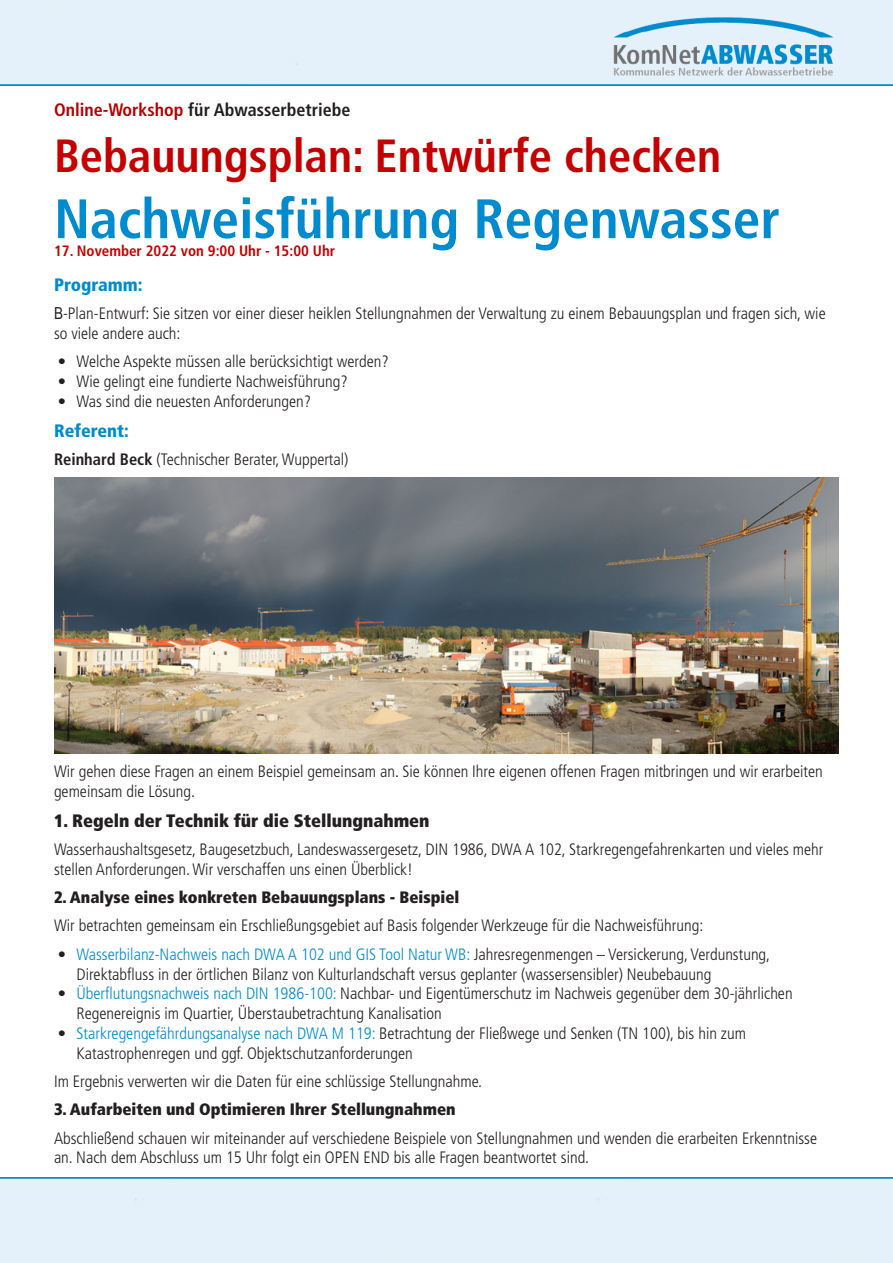
<style>
.page{position:relative;width:893px;height:1263px;background:#fff}
.page>*{position:absolute;margin:0;border:0;box-sizing:border-box;transform-origin:0 0}
.t1{font:700 condensed 55.5px "Frutiger";color:#008bcf}
.t2{font:700 condensed 46.5px "Frutiger";color:#c40000}
.t3{font:900 condensed 18px "Frutiger";color:#231f20}
.t4{font:700 condensed 18px "Frutiger";color:#231f20}
.t5{font:900 condensed 18px "Frutiger";color:#008bcf}
.t6{font:300 condensed 16.5px/19.8px "Frutiger";color:#231f20}
.t7{font:900 condensed 16.5px "Frutiger";color:#231f20}
.t8{font:700 condensed 15px "Frutiger";color:#c40000}
.s1{color:#b60000}
.s2{font-family:"Arial Narrow";font-weight:400;font-stretch:normal}
.s3{font-weight:700}
.s4{color:#008bcf}
</style>
<div class="page">
<img style="left:0;top:0;width:893px;height:86px">
<div style="left:0;top:1177px;width:893px;height:86px;background:#e5f1fa"></div>
<img style="left:54px;top:478px;width:785px;height:276px">
<p class="t4" style="left:54px;top:99px;width:298px"><span class="s1">Online-Workshop</span> für Abwasserbetriebe</p>
<h2 class="t2" style="left:54px;top:128px;width:669px">Bebauungsplan: Entwürfe checken</h2>
<h1 class="t1" style="left:54px;top:186px;width:727px">Nachweisführung Regenwasser</h1>
<p class="t8" style="left:54px;top:242px;width:282px">17. November 2022 von 9:00 Uhr - 15:00 Uhr</p>
<p class="t5" style="left:54px;top:274px;width:90px">Programm:</p>
<p class="t6" style="left:54px;top:304px;width:773px"><span class="s2">B</span>-Plan-Entwurf: Sie sitzen vor einer dieser heiklen Stellungnahmen der Verwaltung zu einem Bebauungsplan und fragen sich, wie so viele andere auch:</p>
<p class="t6" style="left:58px;top:352px;width:332px">• Welche Aspekte müssen alle berücksichtigt werden?</p>
<p class="t6" style="left:58px;top:372px;width:291px">• Wie gelingt eine fundierte Nachweisführung?</p>
<p class="t6" style="left:58px;top:392px;width:255px">• Was sind die neuesten Anforderungen?</p>
<p class="t5" style="left:54px;top:420px;width:76px">Referent:</p>
<p class="t6" style="left:54px;top:450px;width:296px"><span class="s3">Reinhard Beck</span> (Technischer Berater, Wuppertal)</p>
<p class="t6" style="left:54px;top:761px;width:770px">Wir gehen diese Fragen an einem Beispiel gemeinsam an. Sie können Ihre eigenen offenen Fragen mitbringen und wir erarbeiten gemeinsam die Lösung.</p>
<p class="t3" style="left:54px;top:809px;width:377px">1. Regeln der Technik für die Stellungnahmen</p>
<p class="t6" style="left:54px;top:840px;width:771px">Wasserhaushaltsgesetz, Baugesetzbuch, Landeswassergesetz, DIN 1986, DWA A 102, Starkregengefahrenkarten und vieles mehr stellen Anforderungen. Wir verschaffen uns einen Überblick!</p>
<p class="t7" style="left:54px;top:887px;width:407px">2. Analyse eines konkreten Bebauungsplans - Beispiel</p>
<p class="t6" style="left:54px;top:916px;width:651px">Wir betrachten gemeinsam ein Erschließungsgebiet auf Basis folgender Werkzeuge für die Nachweisführung:</p>
<p class="t6" style="left:77px;top:944px;width:695px;text-indent:-19px">• <span class="s4">Wasserbilanz-Nachweis nach DWA A 102 und GIS Tool Natur WB:</span> Jahresregenmengen – Versickerung, Verdunstung,<br>Direktabfluss in der örtlichen Bilanz von Kulturlandschaft versus geplanter (wassersensibler) Neubebauung</p>
<p class="t6" style="left:77px;top:984px;width:718px;text-indent:-19px">• <span class="s4">Überflutungsnachweis nach DIN 1986-100:</span> Nachbar- und Eigentümerschutz im Nachweis gegenüber dem 30-jährlichen<br>Regenereignis im Quartier, Überstaubetrachtung Kanalisation</p>
<p class="t6" style="left:77px;top:1023px;width:671px;text-indent:-19px">• <span class="s4">Starkregengefährdungsanalyse nach DWA M 119:</span> Betrachtung der Fließwege und Senken (TN 100), bis hin zum<br>Katastrophenregen und ggf. Objektschutzanforderungen</p>
<p class="t6" style="left:54px;top:1072px;width:430px">Im Ergebnis verwerten wir die Daten für eine schlüssige Stellungnahme.</p>
<p class="t7" style="left:54px;top:1099px;width:403px">3. Aufarbeiten und Optimieren Ihrer Stellungnahmen</p>
<p class="t6" style="left:54px;top:1128px;width:765px">Abschließend schauen wir miteinander auf verschiedene Beispiele von Stellungnahmen und wenden die erarbeiten Erkenntnisse an. Nach dem Abschluss um 15 Uhr folgt ein OPEN END bis alle Fragen beantwortet sind.</p>
</div>
